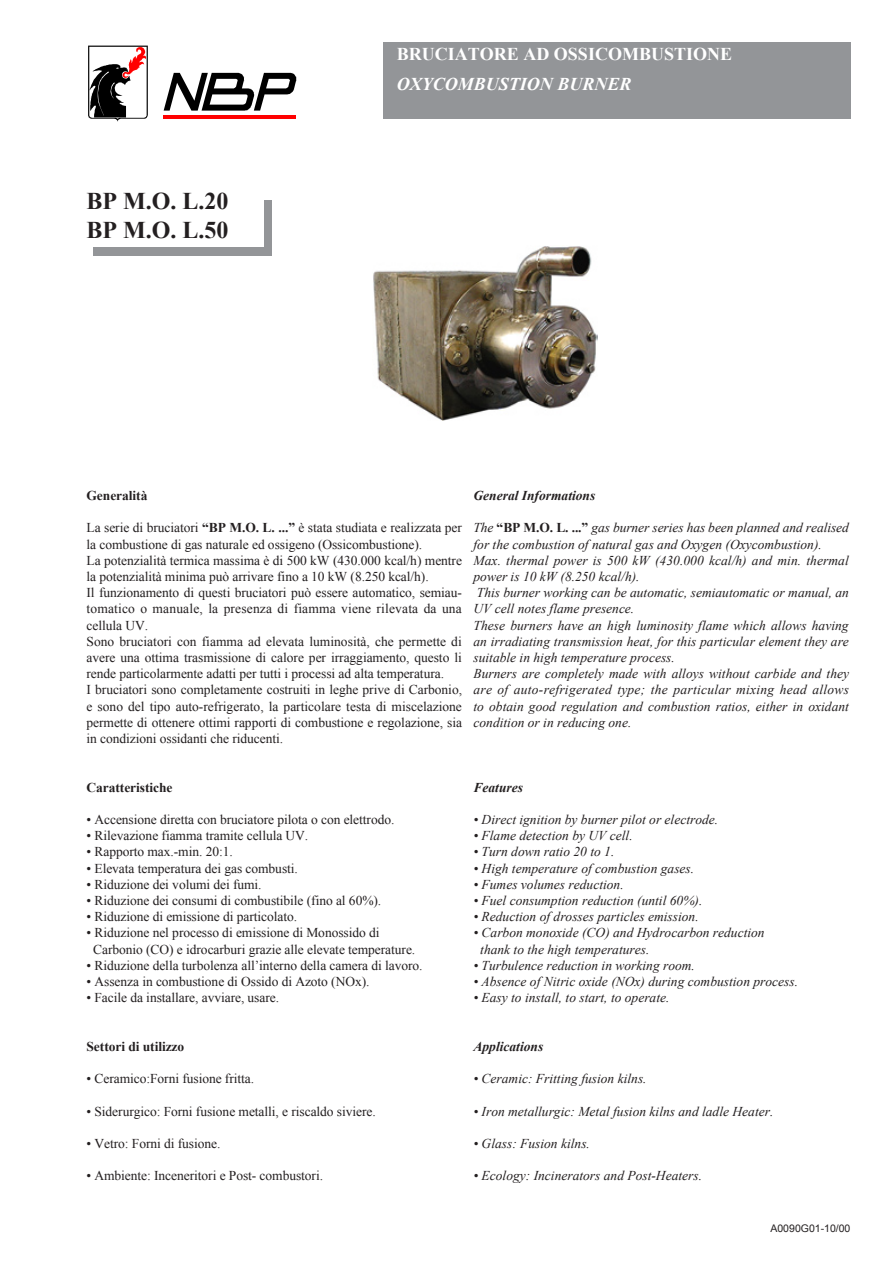
<style>
.page{position:relative;width:893px;height:1263px;background:#fff}
.page>*{position:absolute;margin:0;border:0;box-sizing:border-box;transform-origin:0 0}
.t1{font:700 24px "Times New Roman";color:#231f20}
.t2{font:700 18px "Times New Roman";color:#fff}
.t3{font:italic 700 18px "Times New Roman";color:#fff}
.t4{font:13.5px/16.2px "Times New Roman";letter-spacing:-.005em;color:#231f20;text-align:justify}
.t5{font:italic 13.5px/16.2px "Times New Roman";color:#231f20}
.t6{font:700 13.5px "Times New Roman";letter-spacing:-.005em;color:#231f20}
.t7{font:italic 700 13.5px "Times New Roman";color:#231f20}
.t8{font:10.5px "Arial";color:#231f20}
.s1{font-weight:700}
.s2{font-weight:700;font-style:normal}
</style>
<div class="page">
<img style="left:373px;top:246px;width:224px;height:175px">
<svg style="left:164px;top:73px;width:132px;height:38px"></svg>
<svg style="left:88px;top:46px;width:60px;height:76px"></svg>
<hr style="left:164px;top:115px;width:132px;height:4px;background:#f00">
<div style="left:94px;top:200px;width:178px;height:55px;background:#939598"></div>
<div style="left:85px;top:191px;width:179px;height:56px;background:#fff"></div>
<div style="left:383px;top:43px;width:467px;height:76px;background:#939598"></div>
<p class="t1" style="left:87px;top:184px;width:144px">BP M.O. L.20</p>
<p class="t1" style="left:87px;top:213px;width:144px">BP M.O. L.50</p>
<p class="t2" style="left:397px;top:42px;width:337px">BRUCIATORE AD OSSICOMBUSTIONE</p>
<p class="t3" style="left:397px;top:72px;width:236px">OXYCOMBUSTION BURNER</p>
<p class="t6" style="left:87px;top:486px;width:62px">Generalità</p>
<p class="t4" style="left:87px;top:519px;width:377px">La serie di bruciatori <span class="s1">“BP M.O. L. ...”</span> è stata studiata e realizzata per la combustione di gas naturale ed ossigeno (Ossicombustione).</p>
<p class="t4" style="left:87px;top:552px;width:377px">La potenzialità termica massima è di 500 kW (430.000 kcal/h) mentre la potenzialità minima può arrivare fino a 10 kW (8.250 kcal/h).</p>
<p class="t4" style="left:87px;top:584px;width:377px">Il funzionamento di questi bruciatori può essere automatico, semiau&shy;tomatico o manuale, la presenza di fiamma viene rilevata da una cellula UV.</p>
<p class="t4" style="left:87px;top:633px;width:377px">Sono bruciatori con fiamma ad elevata luminosità, che permette di avere una ottima trasmissione di calore per irraggiamento, questo li rende particolarmente adatti per tutti i processi ad alta temperatura.</p>
<p class="t4" style="left:87px;top:681px;width:377px">I bruciatori sono completamente costruiti in leghe prive di Carbonio, e sono del tipo auto-refrigerato, la particolare testa di miscelazione permette di ottenere ottimi rapporti di combustione e regolazione, sia in condizioni ossidanti che riducenti.</p>
<p class="t6" style="left:87px;top:778px;width:88px">Caratteristiche</p>
<p class="t4" style="left:87px;top:811px;width:309px">• Accensione diretta con bruciatore pilota o con elettrodo.</p>
<p class="t4" style="left:87px;top:827px;width:223px">• Rilevazione fiamma tramite cellula UV.</p>
<p class="t4" style="left:87px;top:843px;width:148px">• Rapporto max.-min. 20:1.</p>
<p class="t4" style="left:87px;top:860px;width:213px">• Elevata temperatura dei gas combusti.</p>
<p class="t4" style="left:87px;top:876px;width:177px">• Riduzione dei volumi dei fumi.</p>
<p class="t4" style="left:87px;top:892px;width:296px">• Riduzione dei consumi di combustibile (fino al 60%).</p>
<p class="t4" style="left:87px;top:908px;width:212px">• Riduzione di emissione di particolato.</p>
<p class="t4" style="left:87px;top:924px;width:294px">• Riduzione nel processo di emissione di Monossido di</p>
<p class="t4" style="left:93px;top:941px;width:324px">Carbonio (CO) e idrocarburi grazie alle elevate temperature.</p>
<p class="t4" style="left:87px;top:957px;width:338px">• Riduzione della turbolenza all’interno della camera di lavoro.</p>
<p class="t4" style="left:87px;top:973px;width:285px">• Assenza in combustione di Ossido di Azoto (NOx).</p>
<p class="t4" style="left:87px;top:989px;width:194px">• Facile da installare, avviare, usare.</p>
<p class="t6" style="left:87px;top:1037px;width:99px">Settori di utilizzo</p>
<p class="t4" style="left:87px;top:1070px;width:169px">• Ceramico:Forni fusione fritta.</p>
<p class="t4" style="left:87px;top:1103px;width:291px">• Siderurgico: Forni fusione metalli, e riscaldo siviere.</p>
<p class="t4" style="left:87px;top:1135px;width:135px">• Vetro: Forni di fusione.</p>
<p class="t4" style="left:87px;top:1167px;width:238px">• Ambiente: Inceneritori e Post- combustori.</p>
<p class="t7" style="left:473px;top:486px;width:123px">General Informations</p>
<p class="t5" style="left:473px;top:519px;width:377px">The <span class="s2">“BP M.O. L. ...”</span> gas burner series has been planned and realised for the combustion of natural gas and Oxygen (Oxycombustion).</p>
<p class="t5" style="left:473px;top:552px;width:377px">Max. thermal power is 500 kW (430.000 kcal/h) and min. thermal power is 10 kW (8.250 kcal/h).</p>
<p class="t5" style="left:473px;top:584px;width:377px">This burner working can be automatic, semiautomatic or manual, an<br>UV cell notes flame presence.</p>
<p class="t5" style="left:473px;top:617px;width:377px;text-align:justify">These burners have an high luminosity flame which allows having an irradiating transmission heat, for this particular element they are suitable in high temperature process.</p>
<p class="t5" style="left:473px;top:665px;width:377px;text-align:justify">Burners are completely made with alloys without carbide and they are of auto-refrigerated type; the particular mixing head allows to obtain good regulation and combustion ratios, either in oxidant condition or in reducing one.</p>
<p class="t7" style="left:473px;top:778px;width:51px">Features</p>
<p class="t5" style="left:473px;top:811px;width:246px">• Direct ignition by burner pilot or electrode.</p>
<p class="t5" style="left:473px;top:827px;width:161px">• Flame detection by UV cell.</p>
<p class="t5" style="left:473px;top:843px;width:142px">• Turn down ratio 20 to 1.</p>
<p class="t5" style="left:473px;top:860px;width:222px">• High temperature of combustion gases.</p>
<p class="t5" style="left:473px;top:876px;width:152px">• Fumes volumes reduction.</p>
<p class="t5" style="left:473px;top:892px;width:230px">• Fuel consumption reduction (until 60%).</p>
<p class="t5" style="left:473px;top:908px;width:227px">• Reduction of drosses particles emission.</p>
<p class="t5" style="left:473px;top:924px;width:293px">• Carbon monoxide (CO) and Hydrocarbon reduction</p>
<p class="t5" style="left:480px;top:941px;width:171px">thank to the high temperatures.</p>
<p class="t5" style="left:473px;top:957px;width:223px">• Turbulence reduction in working room.</p>
<p class="t5" style="left:473px;top:973px;width:326px">• Absence of Nitric oxide (NOx) during combustion process.</p>
<p class="t5" style="left:473px;top:989px;width:197px">• Easy to install, to start, to operate.</p>
<p class="t7" style="left:473px;top:1037px;width:71px">Applications</p>
<p class="t5" style="left:473px;top:1070px;width:175px">• Ceramic: Fritting fusion kilns.</p>
<p class="t5" style="left:473px;top:1103px;width:301px">• Iron metallurgic: Metal fusion kilns and ladle Heater.</p>
<p class="t5" style="left:473px;top:1135px;width:118px">• Glass: Fusion kilns.</p>
<p class="t5" style="left:473px;top:1167px;width:230px">• Ecology: Incinerators and Post-Heaters.</p>
<p class="t8" style="left:770px;top:1221px;width:81px">A0090G01-10/00</p>
</div>
